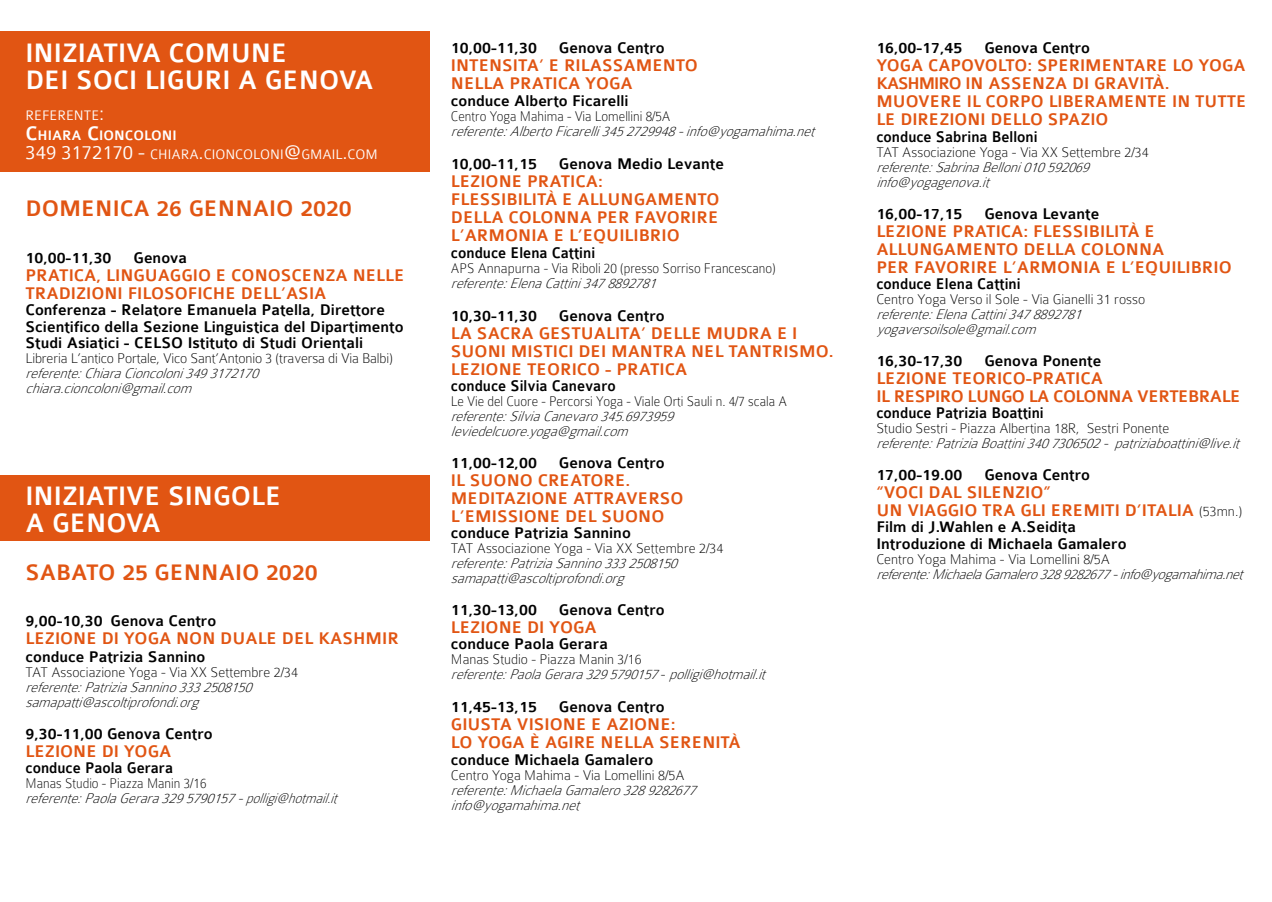
<style>
.page{position:relative;width:1272px;height:902px;background:#fff}
.page>*{position:absolute;margin:0;border:0;box-sizing:border-box;transform-origin:0 0}
.t1{font:500 28.5px/27px "Colaborate";color:#fff}
.t2{font:500 24px "Colaborate";color:#e15513}
.t3{font:500 18px/18px "Colaborate";color:#e15513}
.t4{font:500 16.5px/16.5px "Colaborate";color:#000}
.t5{font:500 16.5px "Colaborate";color:#000;scale:.94 1}
.t6{font:italic 100 15px/15px "Colaborate";color:#000}
.t7{font:100 15px "Colaborate";color:#000}
.t8{font:100 15px "Colaborate";color:#000;scale:.94 1}
.t9{font:300 14.7px/19.5px "Colaborate";color:#fff}
.s1{font-size:21px}
.s2{font-weight:500;font-size:21px}
.s3{font-weight:500}
.s4{font-style:normal}
.s5{font-weight:100;font-size:15px;color:#000}
</style>
<div class="page">
<div style="left:0;top:31px;width:429px;height:140px;background:#e15513"></div>
<div style="left:0;top:475px;width:429px;height:66px;background:#e15513"></div>
<h1 class="t1" style="left:26px;top:40px;width:164px">I NIZIATIVA COMUNE<br>DEI</h1>
<h1 class="t1" style="left:76px;top:67px;width:16px">SOCI</h1>
<h1 class="t1" style="left:145px;top:67px;width:29px">LIGURI</h1>
<h1 class="t1" style="left:238px;top:67px;width:137px">A GENOVA</h1>
<p class="t9" style="left:26px;top:106px;width:354px">REFERENTE<span class="s1">:<br></span><span class="s2">C</span><span class="s3">HIARA</span> <span class="s2">C</span><span class="s3">IONCOLONI<br></span><span class="s1">349 3172170 -</span> CHIARA<span class="s1">.</span>CIONCOLONI<span class="s1">@</span>GMAIL<span class="s1">.</span>COM</p>
<h2 class="t2" style="left:26px;top:196px;width:17px">DOMENICA</h2>
<h2 class="t2" style="left:156px;top:196px;width:48px">26 GENNAIO</h2>
<h2 class="t2" style="left:300px;top:196px;width:53px">2020</h2>
<p class="t4" style="left:26px;top:250px;width:163px">10,00-11,30 GENOVA</p>
<p class="t3" style="left:26px;top:266px;width:380px">PRATICA, LINGUAGGIO E CONOSCENZA NELLE<br>TRADIZIONI FILOSOFICHE DELL’ASIA</p>
<p class="t4" style="left:26px;top:302px;width:379px">CONFERENZA - RELATORE E MANUELA PATELLA, DIRETTORE<br>SCIENTIFICO DELLA SEZIONE LINGUISTICA DEL DIPARTIMENTO<br>STUDI ASIATICI - CE LSO I STITUTO DI STUDI ORIENTALI</p>
<p class="t7" style="left:26px;top:351px;width:369px">Libreria L’antico Portale, Vico Sant’Antonio 3 (traversa di Via Balbi)</p>
<p class="t6" style="left:26px;top:366px;width:239px">referente:ChiaraCioncoloni3493172170 chiara.cioncoloni@gmail.com</p>
<h1 class="t1" style="left:26px;top:482px;width:257px">INIZIATIVE SINGOLE<br>A GENOVA</h1>
<h2 class="t2" style="left:26px;top:559px;width:61px">SABATO</h2>
<h2 class="t2" style="left:122px;top:559px;width:48px">25 GENNAIO</h2>
<h2 class="t2" style="left:266px;top:559px;width:53px">2020</h2>
<p class="t4" style="left:26px;top:613px;width:192px">9,00-10,30 GENOVA CENTRO</p>
<p class="t3" style="left:26px;top:629px;width:375px">LEZIONE DI YOGA NON DUALE DEL KASHMIR</p>
<p class="t4" style="left:26px;top:649px;width:181px">CONDUCE PATRIZIA SANNINO</p>
<p class="t7" style="left:26px;top:664px;width:274px">TAT Associazione Yoga - Via XX Settembre 2/34</p>
<p class="t6" style="left:26px;top:679px;width:233px">referente:PatriziaSannino3332508150 samapatti@ascoltiprofondi.org</p>
<p class="t4" style="left:26px;top:725px;width:189px">9,30-11,00 GENOVA CENTRO</p>
<p class="t3" style="left:26px;top:742px;width:147px">LEZIONE DI YOGA</p>
<p class="t5" style="left:26px;top:759px;width:158px">CONDUCE PAOLA GERARA</p>
<p class="t8" style="left:26px;top:775px;width:194px">Manas Studio - Piazza Manin 3/16</p>
<p class="t6" style="left:26px;top:790px;width:318px">referente:PaolaGerara3295790157-polligi@hotmail.it</p>
<p class="t4" style="left:451px;top:40px;width:215px">10,00-11,30 GENOVA CENTRO</p>
<p class="t3" style="left:451px;top:57px;width:248px">I NTENSITA’ E RILASSAMENTO<br>NELLA PRATICA YOGA</p>
<p class="t4" style="left:451px;top:93px;width:179px">CONDUCE ALBERTO FICARELLI</p>
<p class="t8" style="left:451px;top:108px;width:235px">Centro Yoga Mahima - Via Lomellini 8/5A</p>
<p class="t6" style="left:451px;top:124px;width:370px">referente:AlbertoFicarelli3452729948-info@yogamahima.net</p>
<p class="t4" style="left:451px;top:156px;width:274px">10,00-11,15 GENOVA M EDIO LEVANTE</p>
<p class="t3" style="left:451px;top:173px;width:270px">LEZIONE PRATICA:<br>FLESSIBILITÀ E ALLUNGAMENTO<br>DELLA COLONNA PER FAVORIRE<br>L’ARMONIA E L’EQUILIBRIO</p>
<p class="t5" style="left:451px;top:244px;width:155px">CONDUCE E LENA CATTINI</p>
<p class="t8" style="left:451px;top:260px;width:347px">APS Annapurna - Via Riboli 20 (presso Sorriso Francescano)</p>
<p class="t6" style="left:451px;top:275px;width:211px">referente:ElenaCattini3478892781</p>
<p class="t4" style="left:451px;top:307px;width:215px">10,30-11,30 GENOVA CENTRO</p>
<p class="t3" style="left:451px;top:324px;width:384px">LA SACRA GESTUALITA’ DELLE MUDRA E I<br>SUONI MISTICI DEI MANTRA NEL TANTRISMO.<br>LEZIONE TEORICO - PRATICA</p>
<p class="t5" style="left:451px;top:377px;width:177px">CONDUCE SILVIA CANEVARO</p>
<p class="t8" style="left:451px;top:393px;width:359px">Le Vie del Cuore - Percorsi Yoga - Viale Orti Sauli n. 4/7 scala A</p>
<p class="t6" style="left:451px;top:409px;width:229px">referente:SilviaCanevaro345.6973959 leviedelcuore.yoga@gmail.com</p>
<p class="t4" style="left:451px;top:454px;width:215px">11,00-12,00 GENOVA CENTRO</p>
<p class="t3" style="left:451px;top:471px;width:234px">IL SUONO CREATORE.<br>M EDITAZIONE ATTRAVERSO<br>L’EMISSIONE DEL SUONO</p>
<p class="t4" style="left:451px;top:525px;width:181px">CONDUCE PATRIZIA SANNINO</p>
<p class="t7" style="left:451px;top:540px;width:274px">TAT Associazione Yoga - Via XX Settembre 2/34</p>
<p class="t6" style="left:451px;top:556px;width:233px">referente:PatriziaSannino3332508150 samapatti@ascoltiprofondi.org</p>
<p class="t4" style="left:451px;top:601px;width:215px">11,30-13,00 GENOVA CENTRO</p>
<p class="t3" style="left:451px;top:618px;width:147px">LEZIONE DI YOGA</p>
<p class="t4" style="left:451px;top:636px;width:158px">CONDUCE PAOLA GERARA</p>
<p class="t6" style="left:451px;top:652px;width:321px"><span class="s4">Manas Studio - Piazza Manin 3/16 </span>referente:PaolaGerara3295790157<span class="s4">-</span> polligi@hotmail.it</p>
<p class="t4" style="left:451px;top:699px;width:215px">11,45-13,15 GENOVA CENTRO</p>
<p class="t3" style="left:451px;top:716px;width:291px">GIUSTA VISIONE E AZIONE:<br>LO YOGA È AGIRE N ELLA SERENITÀ</p>
<p class="t4" style="left:451px;top:751px;width:204px">CONDUCE M ICHAELA GAMALERO</p>
<p class="t7" style="left:451px;top:767px;width:235px">Centro Yoga Mahima - Via Lomellini 8/5A</p>
<p class="t6" style="left:451px;top:782px;width:251px">referente:MichaelaGamalero3289282677 info@yogamahima.net</p>
<p class="t4" style="left:876px;top:40px;width:215px">16,00-17,45 GENOVA CENTRO</p>
<p class="t3" style="left:876px;top:57px;width:371px">YOGA CAPOVOLTO: SPERIMENTARE LO YOGA KASHMIRO IN ASSENZA DI GRAVITÀ.<br>M UOVERE IL CORPO LIBERAMENTE IN TUTTE LE DIREZIONI DELLO SPAZIO</p>
<p class="t5" style="left:876px;top:128px;width:173px">CONDUCE SABRINA BELLONI</p>
<p class="t7" style="left:876px;top:144px;width:274px">TAT Associazione Yoga - Via XX Settembre 2/34</p>
<p class="t6" style="left:876px;top:160px;width:219px">referente:SabrinaBelloni010592069 info@yogagenova.it</p>
<p class="t4" style="left:876px;top:205px;width:224px">16,00-17,15 GENOVA LEVANTE</p>
<p class="t3" style="left:876px;top:222px;width:357px">LEZIONE PRATICA: FLESSIBILITÀ E<br>ALLUNGAMENTO DELLA COLONNA<br>PER FAVORIRE L’ARMONIA E L’EQUILIBRIO</p>
<p class="t5" style="left:876px;top:275px;width:155px">CONDUCE E LENA CATTINI</p>
<p class="t7" style="left:876px;top:291px;width:270px">Centro Yoga Verso il Sole - Via Gianelli 31 rosso</p>
<p class="t6" style="left:876px;top:307px;width:211px">referente:ElenaCattini3478892781 yogaversoilsole@gmail.com</p>
<p class="t4" style="left:876px;top:352px;width:226px">16,30-17,30 GENOVA PONENTE</p>
<p class="t3" style="left:876px;top:369px;width:365px">LEZIONE TEORICO-PRATICA<br>IL RESPIRO LUNGO LA COLONNA VERTEBRALE</p>
<p class="t5" style="left:876px;top:404px;width:180px">CONDUCE PATRIZIA BOATTINI</p>
<p class="t7" style="left:876px;top:420px;width:294px">Studio Sestri - Piazza Albertina 18R, Sestri Ponente</p>
<p class="t6" style="left:876px;top:436px;width:369px">referente:PatriziaBoattini3407306502- patriziaboattini@live.it</p>
<p class="t4" style="left:876px;top:466px;width:215px">17,00-19.00 GENOVA CENTRO</p>
<p class="t3" style="left:876px;top:483px;width:29px">“VOCI</p>
<p class="t3" style="left:928px;top:483px;width:74px">DAL SILENZIO</p>
<p class="t3" style="left:876px;top:483px;width:367px;text-indent:167px">”<br>U N VIAGGIO TRA GLI EREMITI D’ITALIA <span class="s5">(53mn.)</span></p>
<p class="t4" style="left:876px;top:519px;width:252px">FILM DI J.WAHLEN E A.SEIDITA<br>INTRODUZIONE DI M ICHAELA GAMALERO</p>
<p class="t7" style="left:876px;top:551px;width:235px">Centro Yoga Mahima - Via Lomellini 8/5A</p>
<p class="t6" style="left:876px;top:566px;width:373px">referente:MichaelaGamalero3289282677-info@yogamahima.net</p>
</div>
